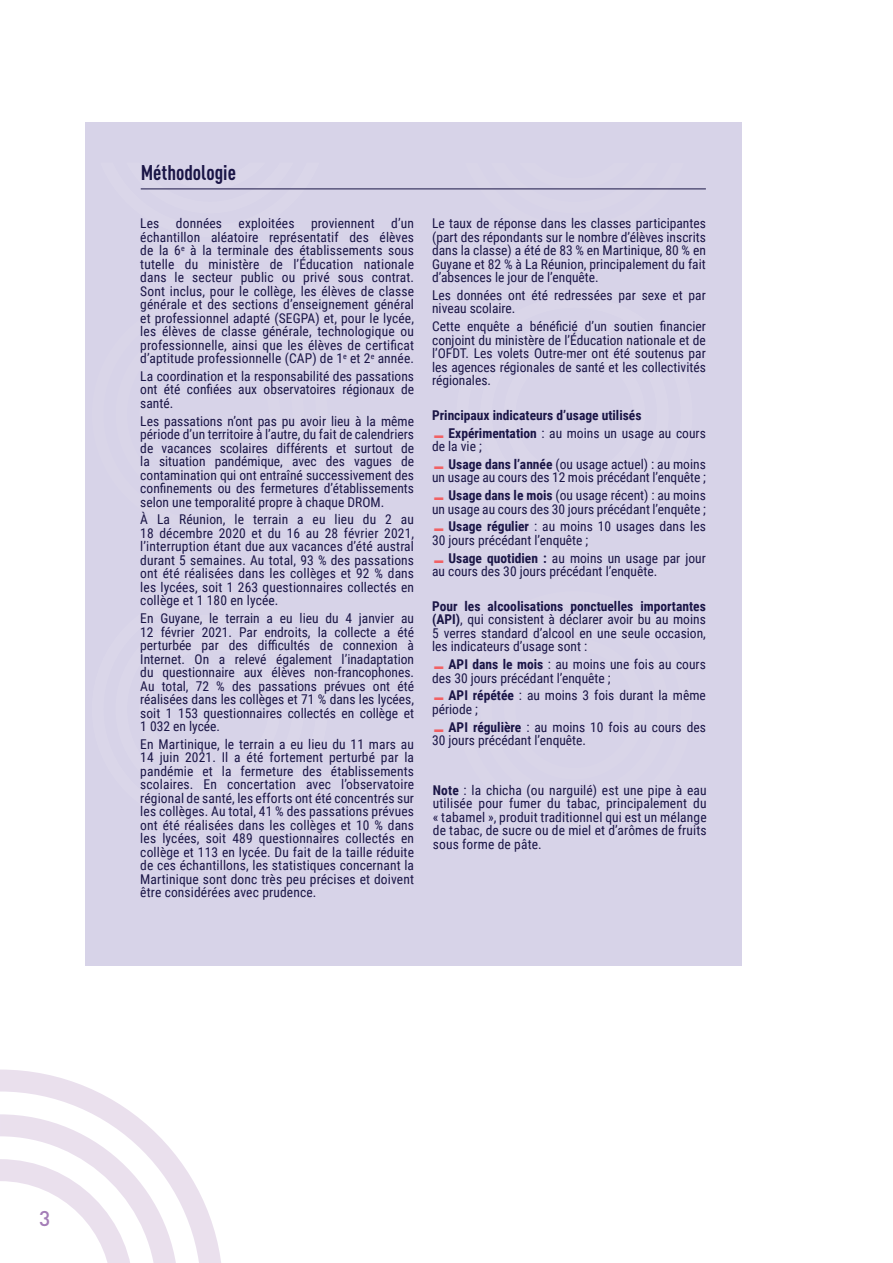
<style>
.page{position:relative;width:893px;height:1263px;background:#fff}
.page>*{position:absolute;margin:0;border:0;box-sizing:border-box;transform-origin:0 0}
.t1{font:700 condensed 21px "DIN Pro";color:#1a1546}
.t2{font:500 21px "DIN Pro";color:#a47db7}
.t3{font:13.5px/13.5px "Roboto Condensed";color:#1a1546;text-align:justify}
.t4{font:700 13.5px/17.7px "Roboto Condensed";color:#1a1546}
.s1{font-family:"Impact";font-weight:400;color:#f16164}
.s2{font-weight:400}
.s3{font-family:"Impact";color:#f16164}
.s4{font-weight:700}
</style>
<div class="page">
<svg style="left:0;top:1069px;width:221px;height:194px"></svg>
<div style="left:85px;top:122px;width:657px;height:843px;background:#d7d3e8"></div>
<svg style="left:465px;top:188px;width:219px;height:1px"></svg>
<svg style="left:140px;top:188px;width:179px;height:2px"></svg>
<hr style="left:141px;top:189px;width:565px;height:1px;background:#1a1546">
<h1 class="t1" style="left:141px;top:157px;width:97px">Méthodologie</h1>
<p class="t3" style="left:140px;top:216px;width:275px">Les données exploitées proviennent d’un échantillon aléatoire représentatif des élèves de la 6<sup>e</sup> à la terminale des établissements sous tutelle du ministère de l’Éducation nationale dans le secteur public ou privé sous contrat.<br>Sont inclus, pour le collège, les élèves de classe générale et des sections d’enseignement général et professionnel adapté (SEGPA) et, pour le lycée, les élèves de classe générale, technologique ou professionnelle, ainsi que les élèves de certificat d’aptitude professionnelle (CAP) de 1<sup>e</sup> et 2<sup>e</sup> année.</p>
<p class="t3" style="left:140px;top:369px;width:275px">La coordination et la responsabilité des passations ont été confiées aux observatoires régionaux de santé.</p>
<p class="t3" style="left:140px;top:413px;width:275px">Les passations n’ont pas pu avoir lieu à la même période d’un territoire à l’autre, du fait de calendriers de vacances scolaires différents et surtout de la situation pandémique, avec des vagues de contamination qui ont entraîné successivement des confinements ou des fermetures d’établissements selon une temporalité propre à chaque DROM.</p>
<p class="t3" style="left:140px;top:512px;width:275px">À La Réunion, le terrain a eu lieu du 2 au 18 décembre 2020 et du 16 au 28 février 2021, l’interruption étant due aux vacances d’été austral durant 5 semaines. Au total, 93 % des passations ont été réalisées dans les collèges et 92 % dans les lycées, soit 1 263 questionnaires collectés en collège et 1 180 en lycée.</p>
<p class="t3" style="left:140px;top:611px;width:275px">En Guyane, le terrain a eu lieu du 4 janvier au 12 février 2021. Par endroits, la collecte a été perturbée par des difficultés de connexion à Internet. On a relevé également l’inadaptation du questionnaire aux élèves non-francophones.<br>Au total, 72 % des passations prévues ont été réalisées dans les collèges et 71 % dans les lycées, soit 1 153 questionnaires collectés en collège et 1 032 en lycée.</p>
<p class="t3" style="left:140px;top:737px;width:275px">En Martinique, le terrain a eu lieu du 11 mars au 14 juin 2021. Il a été fortement perturbé par la pandémie et la fermeture des établissements scolaires. En concertation avec l’observatoire régional de santé, les efforts ont été concentrés sur les collèges. Au total, 41 % des passations prévues ont été réalisées dans les collèges et 10 % dans les lycées, soit 489 questionnaires collectés en collège et 113 en lycée. Du fait de la taille réduite de ces échantillons, les statistiques concernant la Martinique sont donc très peu précises et doivent être considérées avec prudence.</p>
<p class="t3" style="left:432px;top:216px;width:275px">Le taux de réponse dans les classes participantes (part des répondants sur le nombre d’élèves inscrits dans la classe) a été de 83 % en Martinique, 80 % en Guyane et 82 % à La Réunion, principalement du fait d’absences le jour de l’enquête.</p>
<p class="t3" style="left:432px;top:288px;width:275px">Les données ont été redressées par sexe et par niveau scolaire.</p>
<p class="t3" style="left:432px;top:319px;width:275px">Cette enquête a bénéficié d’un soutien financier conjoint du ministère de l’Éducation nationale et de l’OFDT. Les volets Outre-mer ont été soutenus par les agences régionales de santé et les collectivités régionales.</p>
<p class="t4" style="left:432px;top:406px;width:275px">Principaux indicateurs d’usage utilisés<br><span class="s1">▬</span> Expérimentation <span class="s2">: au moins un usage au cours</span></p>
<p class="t3" style="left:432px;top:437px;width:275px;line-height:17.7px">de la vie ;<br><span class="s3">▬</span> <span class="s4">Usage dans l’année</span> (ou usage actuel) : au moins</p>
<p class="t3" style="left:432px;top:468px;width:275px;line-height:17.7px">un usage au cours des 12 mois précédant l’enquête ; <span class="s3">▬</span> <span class="s4">Usage dans le mois</span> (ou usage récent) : au moins</p>
<p class="t3" style="left:432px;top:499px;width:275px;line-height:17.7px">un usage au cours des 30 jours précédant l’enquête ; <span class="s3">▬</span> <span class="s4">Usage régulier</span> : au moins 10 usages dans les</p>
<p class="t3" style="left:432px;top:531px;width:275px;line-height:17.7px">30 jours précédant l’enquête ;<br><span class="s3">▬</span> <span class="s4">Usage quotidien :</span> au moins un usage par jour</p>
<p class="t3" style="left:432px;top:564px;width:227px">au cours des 30 jours précédant l’enquête.</p>
<p class="t3" style="left:432px;top:599px;width:275px"><span class="s4">Pour les alcoolisations ponctuelles importantes (API)</span>, qui consistent à déclarer avoir bu au moins 5 verres standard d’alcool en une seule occasion, les indicateurs d’usage sont :</p>
<p class="t3" style="left:432px;top:657px;width:275px"><span class="s3">▬</span> <span class="s4">API dans le mois</span> : au moins une fois au cours des 30 jours précédant l’enquête ;</p>
<p class="t3" style="left:432px;top:688px;width:275px"><span class="s3">▬</span> <span class="s4">API répétée</span> : au moins 3 fois durant la même période ;</p>
<p class="t3" style="left:432px;top:720px;width:275px"><span class="s3">▬</span> <span class="s4">API régulière</span> : au moins 10 fois au cours des<br>30 jours précédant l’enquête.</p>
<p class="t3" style="left:433px;top:783px;width:275px"><span class="s4">Note</span> : la chicha (ou narguilé) est une pipe à eau utilisée pour fumer du tabac, principalement du « tabamel », produit traditionnel qui est un mélange de tabac, de sucre ou de miel et d’arômes de fruits sous forme de pâte.</p>
<h1 class="t2" style="left:39px;top:1201px;width:13px">3</h1>
</div>
